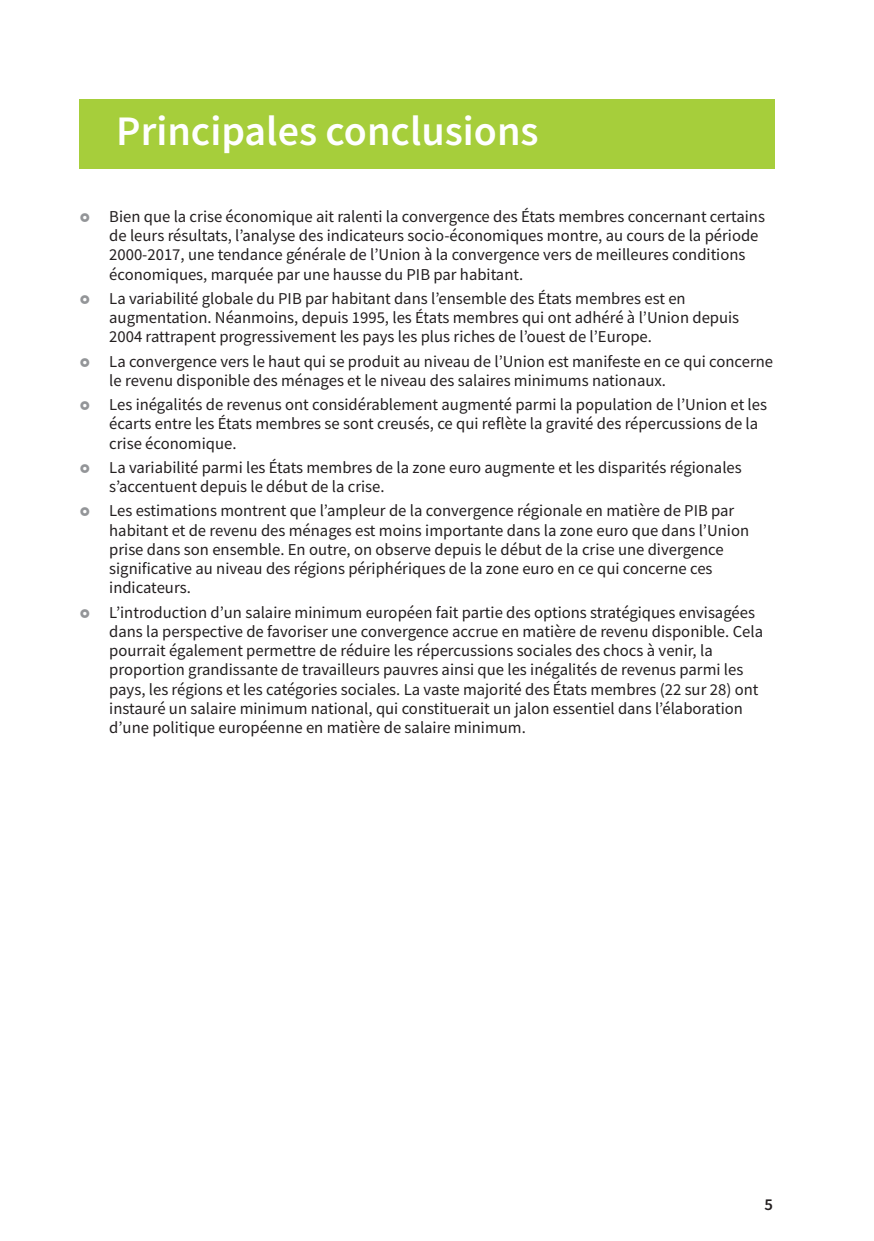
<style>
.page{position:relative;width:874px;height:1241px;background:#fff}
.page>*{position:absolute;margin:0;border:0;box-sizing:border-box;transform-origin:0 0}
.t1{font:600 42px "Source Sans Pro";color:#fff}
.t2{font:16.62px/19.2px "Source Sans Pro";color:#231f20}
.t3{font:600 16.62px "Source Sans Pro";color:#231f20}
</style>
<div class="page">
<div style="left:79px;top:99px;width:695px;height:70px;background:#a6ce3b"></div>
<p class="t1" style="left:116px;top:115px;width:423px">Principales conclusions</p>
<p class="t2" style="left:109px;top:208px;width:657px">Bien que la crise économique ait ralenti la convergence des États membres concernant certains de leurs résultats, l’analyse des indicateurs socio-économiques montre, au cours de la période 2000-2017, une tendance générale de l’Union à la convergence vers de meilleures conditions économiques, marquée par une hausse du PIB par habitant.</p>
<p class="t2" style="left:109px;top:290px;width:631px">La variabilité globale du PIB par habitant dans l’ensemble des États membres est en augmentation. Néanmoins, depuis 1995, les États membres qui ont adhéré à l’Union depuis<br>2004 rattrapent progressivement les pays les plus riches de l’ouest de l’Europe.</p>
<p class="t2" style="left:109px;top:353px;width:665px">La convergence vers le haut qui se produit au niveau de l’Union est manifeste en ce qui concerne le revenu disponible des ménages et le niveau des salaires minimums nationaux.</p>
<p class="t2" style="left:109px;top:396px;width:659px">Les inégalités de revenus ont considérablement augmenté parmi la population de l’Union et les écarts entre les États membres se sont creusés, ce qui reflète la gravité des répercussions de la crise économique.</p>
<p class="t2" style="left:109px;top:459px;width:633px">La variabilité parmi les États membres de la zone euro augmente et les disparités régionales s’accentuent depuis le début de la crise.</p>
<p class="t2" style="left:109px;top:502px;width:641px">Les estimations montrent que l’ampleur de la convergence régionale en matière de PIB par habitant et de revenu des ménages est moins importante dans la zone euro que dans l’Union prise dans son ensemble. En outre, on observe depuis le début de la crise une divergence significative au niveau des régions périphériques de la zone euro en ce qui concerne ces indicateurs.</p>
<p class="t2" style="left:109px;top:604px;width:655px">L’introduction d’un salaire minimum européen fait partie des options stratégiques envisagées dans la perspective de favoriser une convergence accrue en matière de revenu disponible. Cela pourrait également permettre de réduire les répercussions sociales des chocs à venir, la proportion grandissante de travailleurs pauvres ainsi que les inégalités de revenus parmi les pays, les régions et les catégories sociales. La vaste majorité des États membres (22 sur 28) ont instauré un salaire minimum national, qui constituerait un jalon essentiel dans l’élaboration d’une politique européenne en matière de salaire minimum.</p>
<p class="t3" style="left:764px;top:1197px;width:10px">5</p>
</div>
